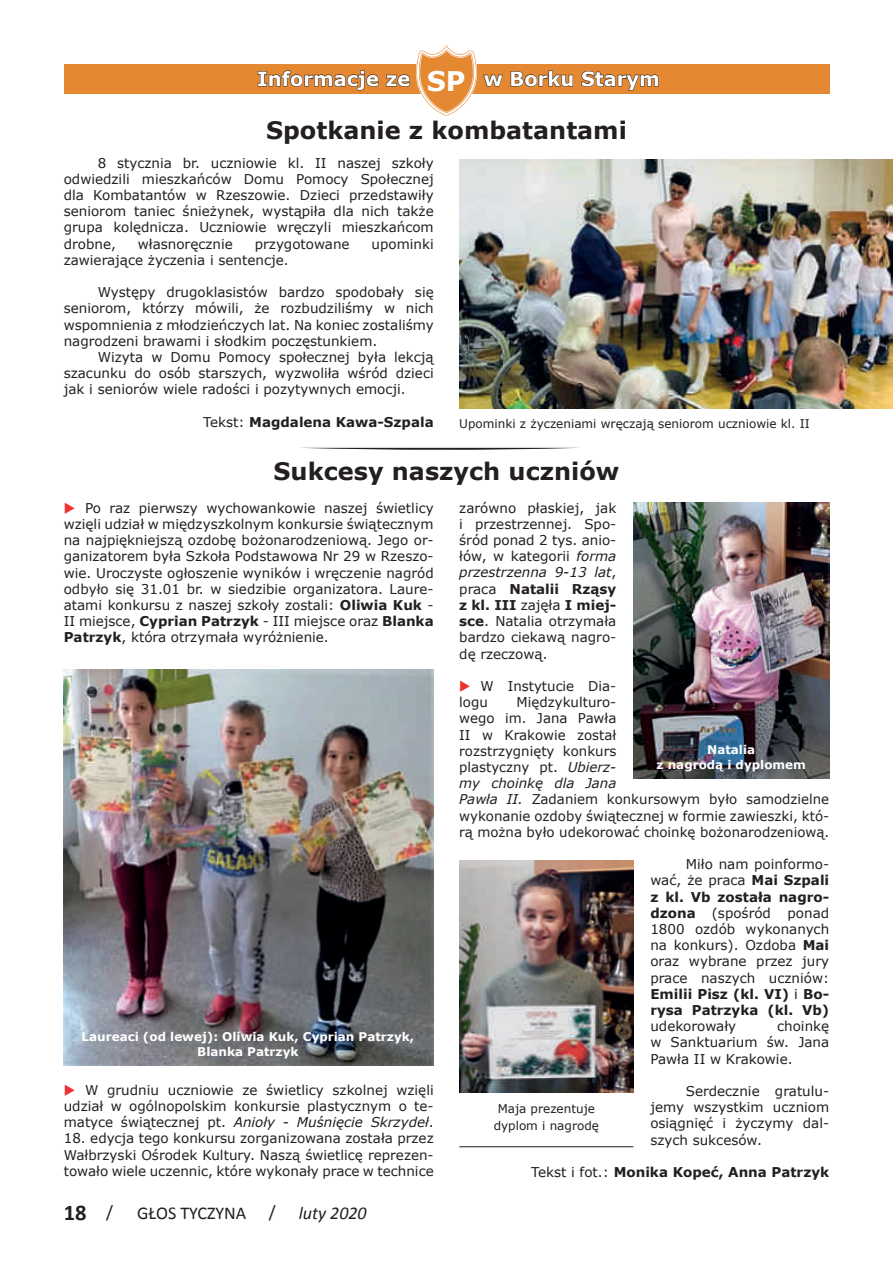
<style>
.page{position:relative;width:893px;height:1263px;background:#fff}
.page>*{position:absolute;margin:0;border:0;box-sizing:border-box;transform-origin:0 0}
.t1{font:700 27px "Verdana";color:#fff}
.t2{font:700 24px "Verdana";color:#231f20}
.t3{font:700 22.5px "Calibri";color:#231f20}
.t4{font:700 19.5px "Verdana";color:#fff}
.t5{font:18px "Calibri";color:#231f20}
.t6{font:italic 18px "Calibri";color:#231f20}
.t7{font:13.5px/16.2px "Verdana";color:#231f20;text-align:justify}
.t8{font:700 13.5px "Verdana";color:#231f20}
.t9{font:700 12px/14.4px "Verdana";color:#fff;text-align:center}
.t10{font:12px/16.2px "Verdana";color:#231f20;text-align:center}
.s1{font-weight:400}
.s2{font-style:italic}
.s3{font-weight:700}
.s4{color:#ee3230}
.s5{font-weight:400;font-size:18px}
</style>
<div class="page">
<img style="left:459px;top:159px;width:434px;height:249px">
<img style="left:64px;top:670px;width:370px;height:395px">
<img style="left:633px;top:502px;width:196px;height:276px">
<img style="left:459px;top:860px;width:174px;height:233px">
<div style="left:64px;top:64px;width:765px;height:30px;background:#e48832"></div>
<svg style="left:257px;top:70px;width:122px;height:21px"></svg>
<svg style="left:386px;top:74px;width:24px;height:13px"></svg>
<svg style="left:483px;top:74px;width:20px;height:13px"></svg>
<svg style="left:510px;top:70px;width:63px;height:17px"></svg>
<svg style="left:581px;top:71px;width:78px;height:20px"></svg>
<svg style="left:416px;top:45px;width:61px;height:71px"></svg>
<svg style="left:308px;top:448px;width:264px;height:2px"></svg>
<hr style="left:459px;top:1146px;width:174px;height:1px;background:#231f20">
<h1 class="t1" style="left:427px;top:62px;width:40px">SP</h1>
<h2 class="t2" style="left:266px;top:113px;width:362px">Spotkanie z kombatantami</h2>
<h3 class="t4" style="left:257px;top:65px;width:155px">Informacje ze</h3>
<h3 class="t4" style="left:484px;top:65px;width:178px">w Borku Starym</h3>
<p class="t7" style="left:64px;top:154px;width:371px;text-indent:34px">8 stycznia br. uczniowie kl. II naszej szkoły odwiedzili mieszkańców Domu Pomocy Społecznej dla Kombatantów w Rzeszowie. Dzieci przedstawiły seniorom taniec śnieżynek, wystąpiła dla nich także grupa kolędnicza. Uczniowie wręczyli mieszkańcom drobne,</p>
<p class="t7" style="left:138px;top:235px;width:96px">własnoręcznie</p>
<p class="t7" style="left:255px;top:235px;width:96px">przygotowane</p>
<p class="t7" style="left:371px;top:235px;width:64px">upominki</p>
<p class="t7" style="left:64px;top:252px;width:226px">zawierające życzenia i sentencje.</p>
<p class="t7" style="left:64px;top:284px;width:371px;text-indent:34px">Występy drugoklasistów bardzo spodobały się seniorom, którzy mówili, że rozbudziliśmy w nich wspomnienia z młodzieńczych lat. Na koniec zostaliśmy nagrodzeni brawami i słodkim poczęstunkiem.</p>
<p class="t7" style="left:64px;top:349px;width:371px;text-indent:34px">Wizyta w Domu Pomocy społecznej była lekcją szacunku do osób starszych, wyzwoliła wśród dzieci jak i seniorów wiele radości i pozytywnych emocji.</p>
<p class="t8" style="left:203px;top:412px;width:232px"><span class="s1">Tekst:</span> Magdalena Kawa-Szpala</p>
<p class="t10" style="left:459px;top:415px;width:352px">Upominki z życzeniami wręczają seniorom uczniowie kl. II</p>
<h2 class="t2" style="left:273px;top:454px;width:347px">Sukcesy naszych uczniów</h2>
<p class="t7" style="left:459px;top:499px;width:159px">zarówno płaskiej, jak i przestrzennej. Spo&shy;śród ponad 2 tys. anio&shy;łów, w kategorii <span class="s2">forma przestrzenna 9-13 lat</span>, praca <span class="s3">Natalii Rząsy z kl. III</span> zajęła <span class="s3">I miej&shy;sce</span>. Natalia otrzymała bardzo ciekawą nagro&shy;dę rzeczową.</p>
<p class="t7" style="left:459px;top:678px;width:159px"><span class="s4">◆</span> W Instytucie Dia&shy;logu</p>
<p class="t7" style="left:64px;top:500px;width:371px"><span class="s4">◆</span> Po raz pierwszy wychowankowie naszej świetlicy wzięli udział w międzyszkolnym konkursie świątecznym na najpiękniejszą ozdobę bożonarodzeniową. Jego or&shy;ganizatorem była Szkoła Podstawowa Nr 29 w Rzeszo&shy;wie. Uroczyste ogłoszenie wyników i wręczenie nagród odbyło się 31.01 br. w siedzibie organizatora. Laure&shy;atami konkursu z naszej szkoły zostali: <span class="s3">Oliwia Kuk</span> - II miejsce, <span class="s3">Cyprian Patrzyk</span> - III miejsce oraz <span class="s3">Blanka Patrzyk</span>, która otrzymała wyróżnienie.</p>
<p class="t7" style="left:459px;top:694px;width:371px;text-align:left;text-indent:57px">Międzykulturo-<br>wego im. Jana Pawła<br>II w Krakowie został<br>rozstrzygnięty konkurs<br>plastyczny pt. <span class="s2">Ubierz-<br>my choinkę dla Jana<br>Pawła II.</span> Zadaniem konkursowym było samodzielne wykonanie ozdoby świątecznej w formie zawieszki, któ&shy;rą można było udekorować choinkę bożonarodzeniową.</p>
<p class="t7" style="left:650px;top:856px;width:180px;text-indent:35px">Miło nam poinformo&shy;wać, że praca <span class="s3">Mai Szpali z kl. Vb została nagro&shy;dzona</span> (spośród ponad 1800 ozdób wykonanych na konkurs). Ozdoba <span class="s3">Mai </span>oraz wybrane przez jury prace naszych uczniów:<br><span class="s3">Emilii Pisz (kl. VI)</span> i <span class="s3">Bo&shy;rysa Patrzyka (kl. Vb)</span></p>
<p class="t7" style="left:650px;top:1018px;width:87px">udekorowały</p>
<p class="t9" style="left:656px;top:742px;width:151px">Natalia<br>z nagrodą i dyplomem</p>
<p class="t7" style="left:650px;top:1018px;width:180px;text-indent:127px">choinkę w Sanktuarium św. Jana Pawła II w Krakowie.</p>
<p class="t7" style="left:650px;top:1083px;width:180px;text-indent:35px">Serdecznie gratulu&shy;jemy wszystkim uczniom osiągnięć i życzymy dal&shy;szych sukcesów.</p>
<p class="t8" style="left:531px;top:1162px;width:300px"><span class="s1">Tekst i fot.:</span> Monika Kopeć, Anna Patrzyk</p>
<p class="t9" style="left:82px;top:1029px;width:334px">Laureaci (od lewej): Oliwia Kuk, Cyprian Patrzyk,<br>Blanka Patrzyk</p>
<p class="t7" style="left:64px;top:1082px;width:371px"><span class="s4">◆</span> W grudniu uczniowie ze świetlicy szkolnej wzięli udział w ogólnopolskim konkursie plastycznym o te&shy;matyce świątecznej pt. <span class="s2">Anioły - Muśnięcie Skrzydeł</span>.</p>
<p class="t7" style="left:64px;top:1130px;width:371px">18. edycja tego konkursu zorganizowana została przez Wałbrzyski Ośrodek Kultury. Naszą świetlicę reprezen&shy;towało wiele uczennic, które wykonały prace w technice</p>
<p class="t10" style="left:494px;top:1101px;width:107px">Maja prezentuje dyplom i nagrodę</p>
<h3 class="t3" style="left:64px;top:1199px;width:51px">18 <span class="s5">/</span></h3>
<h3 class="t5" style="left:137px;top:1201px;width:111px">GŁOS TYCZYNA</h3>
<h3 class="t5" style="left:269px;top:1205px;width:8px">/</h3>
<h3 class="t6" style="left:299px;top:1206px;width:70px">luty 2020</h3>
</div>
